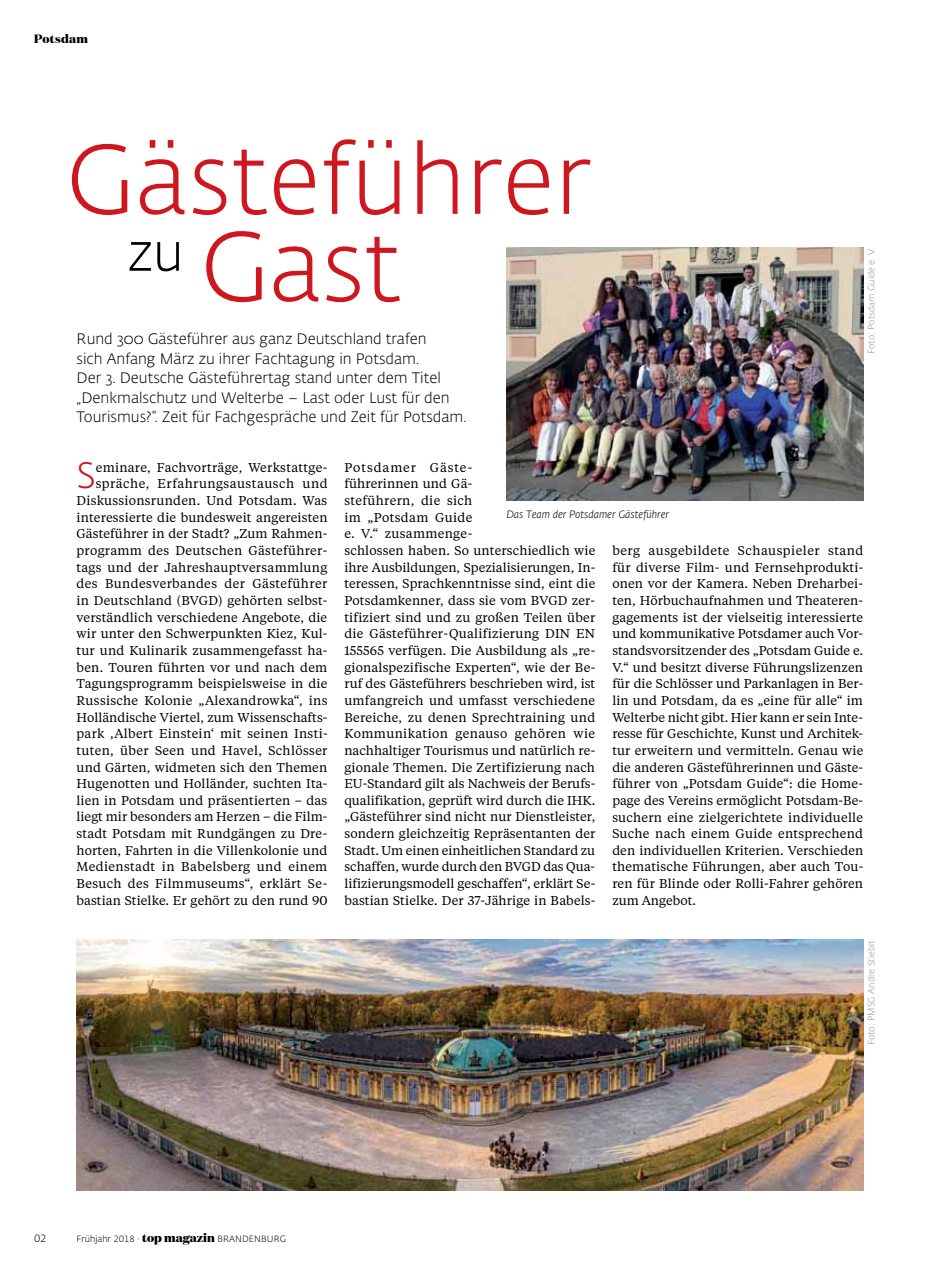
<style>
.page{position:relative;width:927px;height:1276px;background:#fff}
.page>*{position:absolute;margin:0;border:0;box-sizing:border-box;transform-origin:0 0}
.t1{font:300 97.5px/87.2px "Fedra Sans Alt Std";letter-spacing:.005em;color:#ce171e;text-align:center}
.t2{font:300 52.5px "Fedra Sans Alt Std";color:#000}
.t3{font:300 36.3px "Fedra Sans Alt Std";color:#ce171e}
.t4{font:300 15px/19.5px "Fedra Sans Alt Std";color:#000}
.t5{font:12.75px/16.6px "Tiempos Text";letter-spacing:.01em;color:#000;text-align:right}
.t6{font:800 12px "Domaine Display";letter-spacing:.025em;color:#000}
.t7{font:italic 300 10.5px "Fedra Sans Alt Std";color:#000}
.t8{font:300 10.5px "Fedra Sans Alt Std";color:#000}
.t9{font:300 9px "Fedra Sans Alt Std";letter-spacing:.005em;color:#939598}
.t10{font:300 9px "Fedra Sans Alt Std";letter-spacing:.005em;color:#000}
.s1{font-family:"Domaine Display";font-weight:800;font-size:12px}
</style>
<div class="page">
<img style="left:506px;top:248px;width:357px;height:253px">
<img style="left:77px;top:940px;width:786px;height:251px">
<p class="t6" style="left:34px;top:31px;width:55px">Potsdam</p>
<h1 class="t1" style="left:65px;top:138px;width:527px">Gästeführer<br>Gast</h1>
<h2 class="t2" style="left:128px;top:221px;width:57px">zu</h2>
<p class="t4" style="left:77px;top:329px;width:392px">Rund 300 Gästeführer aus ganz Deutschland trafen<br>sich Anfang März zu ihrer Fachtagung in Potsdam.<br>Der 3. Deutsche Gästeführertag stand unter dem Titel „Denkmalschutz und Welterbe – Last oder Lust für den Tourismus?“. Zeit für Fachgespräche und Zeit für Potsdam.</p>
<p class="t9" style="left:866px;top:354px;width:108px;rotate:-90deg">Foto: Potsdam Guide e. V.</p>
<p class="t5" style="left:77px;top:458px;width:253px">eminare, Fachvorträge, Werkstattge&shy;spräche, Erfahrungsaustausch und Diskussionsrunden. Und Potsdam. Was interessierte die bundesweit angereisten Gästeführer in der Stadt? „Zum Rahmen&shy;programm des Deutschen Gästeführer&shy;tags und der Jahreshauptversammlung des Bundesverbandes der Gästeführer in Deutschland (BVGD) gehörten selbst&shy;verständlich verschiedene Angebote, die wir unter den Schwerpunkten Kiez, Kul&shy;tur und Kulinarik zusammengefasst ha&shy;ben. Touren führten vor und nach dem Tagungsprogramm beispielsweise in die Russische Kolonie „Alexandrowka“, ins Holländische Viertel, zum Wissenschafts&shy;park ‚Albert Einstein‘ mit seinen Insti&shy;tuten, über Seen und Havel, Schlösser und Gärten, widmeten sich den Themen Hugenotten und Holländer, suchten Ita&shy;lien in Potsdam und präsentierten – das liegt mir besonders am Herzen – die Film&shy;stadt Potsdam mit Rundgängen zu Dre&shy;horten, Fahrten in die Villenkolonie und Medienstadt in Babelsberg und einem Besuch des Filmmuseums“, erklärt Se&shy;bastian Stielke. Er gehört zu den rund 90</p>
<h3 class="t3" style="left:77px;top:454px;width:21px">S</h3>
<p class="t5" style="left:344px;top:458px;width:253px;text-align:left">Potsdamer Gäste-<br>führerinnen und Gä-<br>steführern, die sich<br>im „Potsdam Guide<br>e. V.“ zusammenge-<br>schlossen haben. So unterschiedlich wie ihre Ausbildungen, Spezialisierungen, In&shy;teressen, Sprachkenntnisse sind, eint die Potsdamkenner, dass sie vom BVGD zer&shy;tifiziert sind und zu großen Teilen über die Gästeführer-Qualifizierung DIN EN 155565 verfügen. Die Ausbildung als „re&shy;gionalspezifische Experten“, wie der Be&shy;ruf des Gästeführers beschrieben wird, ist umfangreich und umfasst verschiedene Bereiche, zu denen Sprechtraining und Kommunikation genauso gehören wie nachhaltiger Tourismus und natürlich re&shy;gionale Themen. Die Zertifizierung nach EU-Standard gilt als Nachweis der Berufs&shy;qualifikation, geprüft wird durch die IHK. „Gästeführer sind nicht nur Dienstleister, sondern gleichzeitig Repräsentanten der Stadt. Um einen einheitlichen Standard zu schaffen, wurde durch den BVGD das Qua&shy;lifizierungsmodell geschaffen“, erklärt Se&shy;bastian Stielke. Der 37-Jährige in Babels-</p>
<p class="t7" style="left:506px;top:507px;width:164px">Das Team der Potsdamer Gästeführer</p>
<p class="t5" style="left:612px;top:541px;width:253px;text-align:justify">berg ausgebildete Schauspieler stand für diverse Film- und Fernsehprodukti&shy;onen vor der Kamera. Neben Dreharbei&shy;ten, Hörbuchaufnahmen und Theateren&shy;gagements ist der vielseitig interessierte und kommunikative Potsdamer auch Vor&shy;standsvorsitzender des „Potsdam Guide e.<br>V.“ und besitzt diverse Führungslizenzen für die Schlösser und Parkanlagen in Ber&shy;lin und Potsdam, da es „eine für alle“ im Welterbe nicht gibt. Hier kann er sein Inte&shy;resse für Geschichte, Kunst und Architek&shy;tur erweitern und vermitteln. Genau wie die anderen Gästeführerinnen und Gäste&shy;führer von „Potsdam Guide“: die Home&shy;page des Vereins ermöglicht Potsdam-Be&shy;suchern eine zielgerichtete individuelle Suche nach einem Guide entsprechend den individuellen Kriterien. Verschieden thematische Führungen, aber auch Tou&shy;ren für Blinde oder Rolli-Fahrer gehören zum Angebot.</p>
<p class="t9" style="left:866px;top:1045px;width:106px;rotate:-90deg">Foto: PMSG Andre Stiebit</p>
<p class="t8" style="left:34px;top:1231px;width:14px">02</p>
<p class="t10" style="left:77px;top:1233px;width:211px">Frühjahr 2018 · <span class="s1">top magazin</span> Brandenb urg</p>
</div>
